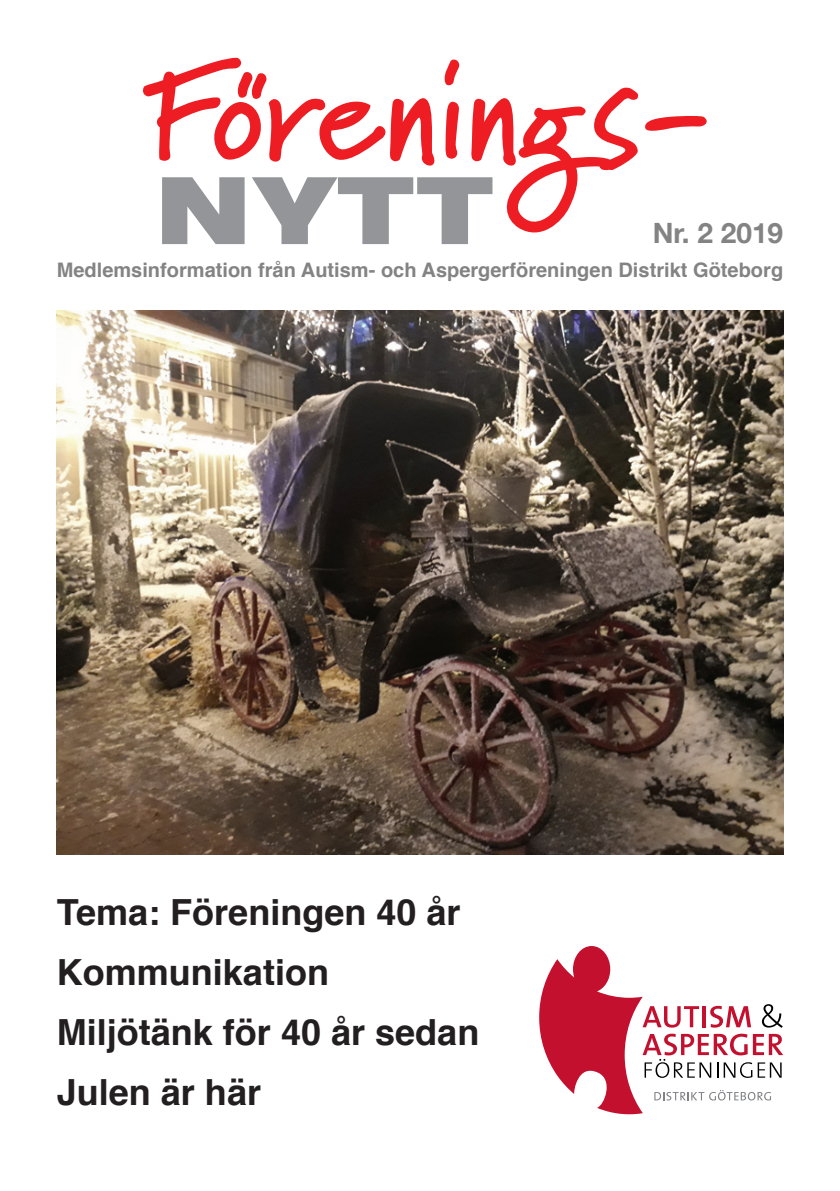
<style>
.page{position:relative;width:840px;height:1191px;background:#fff}
.page>*{position:absolute;margin:0;border:0;box-sizing:border-box;transform-origin:0 0}
.t1{font:700 36px/60.2px "Helvetica";color:#231f20}
.t2{font:700 28px "Helvetica Neue";color:#838383}
.t3{font:700 20px "Helvetica";color:#838383}
</style>
<div class="page">
<svg style="left:143px;top:57px;width:564px;height:187px"></svg>
<svg style="left:539px;top:946px;width:243px;height:168px"></svg>
<img style="left:57px;top:310px;width:725px;height:544px">
<h2 class="t2" style="left:652px;top:215px;width:132px">Nr. 2 2019</h2>
<p class="t3" style="left:57px;top:254px;width:727px">Medlemsinformation från Autism- och Aspergerföreningen Distrikt Göteborg</p>
<h1 class="t1" style="left:57px;top:882px;width:424px">Tema: Föreningen 40 år<br>Kommunikation<br>Miljötänk för 40 år sedan<br>Julen är här</h1>
</div>
